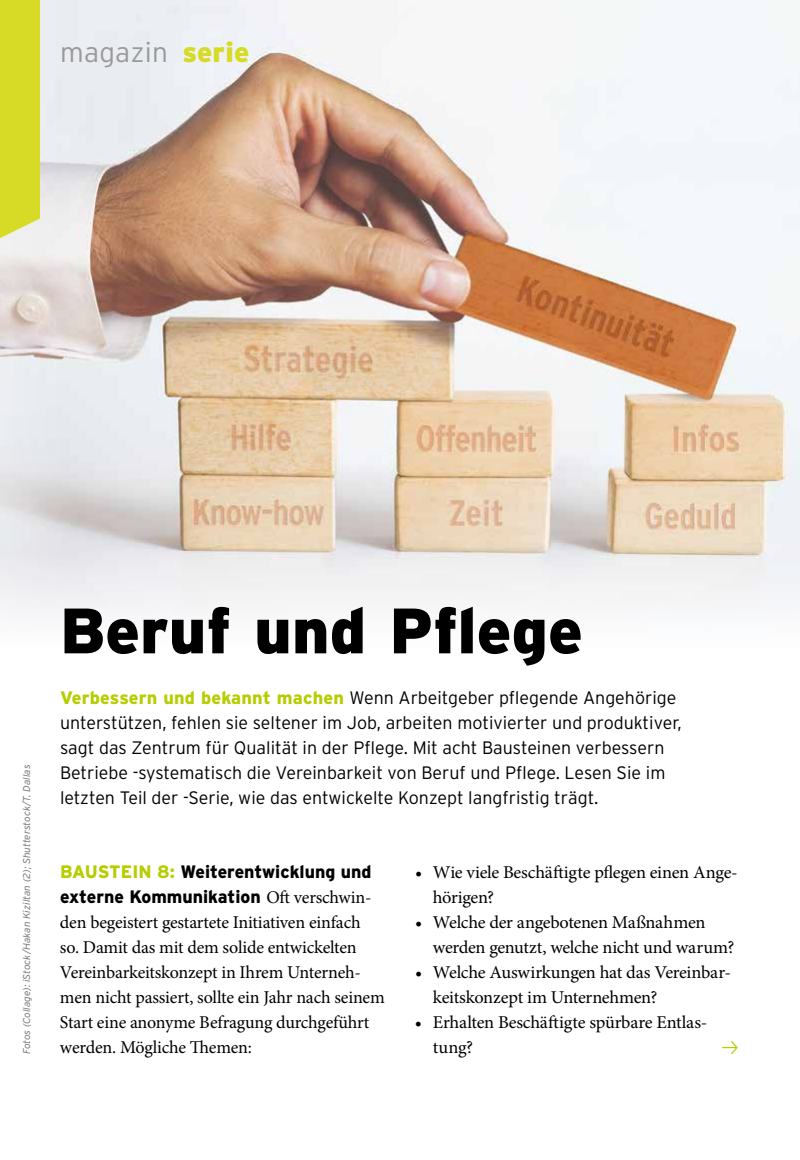
<style>
.page{position:relative;width:800px;height:1160px;background:#fff}
.page>*{position:absolute;margin:0;border:0;box-sizing:border-box;transform-origin:0 0}
.t1{font:900 64px "Interstate";color:#000}
.t2{font:300 28px "Interstate";letter-spacing:.01em;color:#999}
.t3{font:18px/25px "Minion Pro";letter-spacing:-.015em;color:#000}
.t4{font:300 18px/25px "Interstate";color:#000}
.t5{font:800 18px/25px "Interstate";color:#000}
.t6{font:italic 300 10px "Interstate";color:#808080}
.s1{font-family:"Impulse Interstate";font-weight:900;color:#d7db26}
.s2{font-weight:800;color:#b6cd00}
.s3{color:#b6cd00}
.s4{font-family:"Minion Pro";font-weight:400}
</style>
<div class="page">
<img style="left:0;top:0;width:800px;height:613px">
<div style="left:0;top:0;width:40px;height:238px;background:#d7db26"></div>
<h2 class="t2" style="left:60px;top:36px;width:191px">magazin <span class="s1">serie</span></h2>
<p class="t6" style="left:21px;top:1054px;width:291px;rotate:-90deg">Fotos (Collage): iStock/Hakan Kiziltan (2); Shutterstock/T. Dallas</p>
<h1 class="t1" style="left:60px;top:592px;width:524px">Beruf und Pflege</h1>
<p class="t4" style="left:60px;top:685px;width:623px"><span class="s2">Verbessern und bekannt machen</span> Wenn Arbeitgeber pflegende Angehörige unterstützen, fehlen sie seltener im Job, arbeiten motivierter und produktiver, sagt das Zentrum für Qualität in der Pflege. Mit acht Bausteinen verbessern Betriebe -systematisch die Vereinbarkeit von Beruf und Pflege. Lesen Sie im letzten Teil der -Serie, wie das entwickelte Konzept langfristig trägt.</p>
<p class="t5" style="left:60px;top:859px;width:313px"><span class="s3">BAUSTEIN 8:</span> Weiterentwicklung und externe Kommunikation <span class="s4">Oft verschwin-</span></p>
<p class="t3" style="left:60px;top:909px;width:326px">den begeistert gestartete Initiativen einfach<br>so. Damit das mit dem solide entwickelten Vereinbarkeitskonzept in Ihrem Unterneh&shy;men nicht passiert, sollte ein Jahr nach seinem Start eine anonyme Befragung durchgeführt werden. Mögliche Themen:</p>
<p class="t3" style="left:433px;top:859px;width:306px;text-indent:-18px">• Wie viele Beschäftigte pflegen einen Ange&shy;hörigen?</p>
<p class="t3" style="left:433px;top:909px;width:303px;text-indent:-18px">• Welche der angebotenen Maßnahmen werden genutzt, welche nicht und warum?</p>
<p class="t3" style="left:433px;top:959px;width:300px;text-indent:-18px">• Welche Auswirkungen hat das Vereinbar&shy;keitskonzept im Unternehmen?</p>
<p class="t3" style="left:415px;top:1009px;width:294px">• Erhalten Beschäftigte spürbare Entlas-</p>
<p class="t3" style="left:433px;top:1034px;width:41px">tung?</p>
</div>
